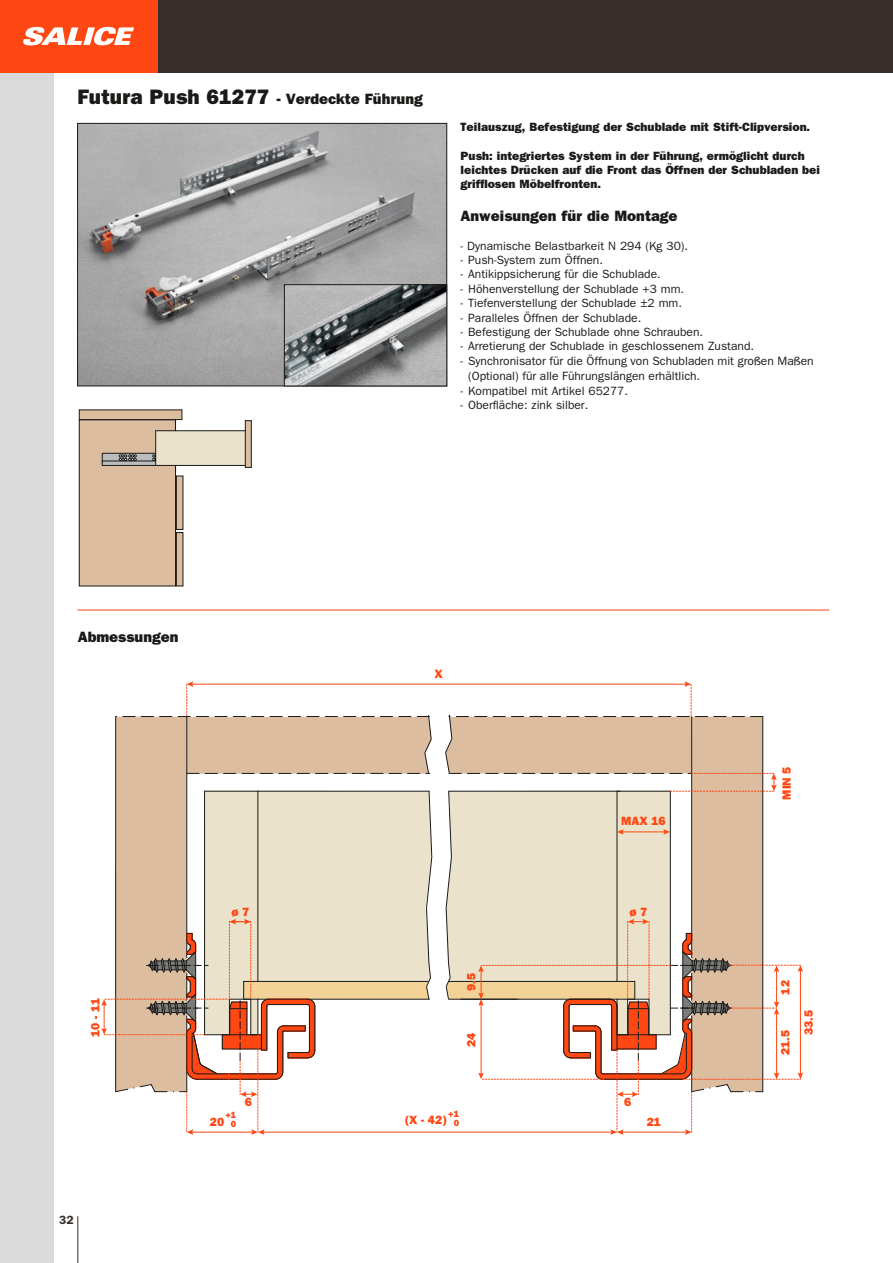
<style>
.page{position:relative;width:893px;height:1263px;background:#fff}
.page>*{position:absolute;margin:0;border:0;box-sizing:border-box;transform-origin:0 0}
.t1{font:15px "ITC Franklin Gothic Std Hvy";color:#1a1a18}
.t2{font:12px/15px "ITC Franklin Gothic Std";color:#1a1a18}
.t3{font:12px/14.4px "ITC Franklin Gothic Std Hvy";color:#1a1a18}
.t4{font:12px/23.1px "ITC Franklin Gothic Std Hvy";color:#ff4713}
.t5{font:600 12px "ITC Franklin Gothic Std";color:#392f2d}
.t6{font:9px/9px "ITC Franklin Gothic Std Hvy";color:#ff4713;text-align:right}
.s1{font-size:21px}
</style>
<div class="page">
<div style="left:0;top:0;width:54px;height:1263px;background:#dadada"></div>
<div style="left:0;top:0;width:893px;height:72px;background:#392f2d"></div>
<div style="left:0;top:0;width:157px;height:72px;background:#ff4713"></div>
<svg style="left:23px;top:27px;width:111px;height:18px"></svg>
<hr style="left:191px;top:684px;width:496px;height:1px;background:#ff4713">
<hr style="left:262px;top:1132px;width:350px;height:1px;background:#ff4713">
<svg style="left:445px;top:681px;width:358px;height:454px"></svg>
<svg style="left:101px;top:681px;width:332px;height:454px"></svg>
<hr style="left:78px;top:610px;width:751px;height:1px;background:#ff4713">
<img style="left:79px;top:125px;width:366px;height:259px">
<div style="left:77px;top:123px;width:370px;height:263px;border:1px solid #1a1a18"></div>
<div style="left:79px;top:420px;width:97px;height:166px;background:#dcbda0"></div>
<div style="left:79px;top:419px;width:97px;height:167px;border:1px solid #1a1a18"></div>
<div style="left:176px;top:476px;width:7px;height:53px;background:#dcbda0"></div>
<div style="left:176px;top:476px;width:7px;height:54px;border:1px solid #1a1a18"></div>
<div style="left:176px;top:533px;width:7px;height:53px;background:#dcbda0"></div>
<div style="left:176px;top:532px;width:7px;height:54px;border:1px solid #1a1a18"></div>
<hr style="left:175px;top:434px;width:1px;height:38px;background:#1a1a18">
<div style="left:245px;top:421px;width:6px;height:46px;background:#dcbda0"></div>
<div style="left:79px;top:410px;width:103px;height:10px;background:#dcbda0"></div>
<div style="left:156px;top:431px;width:89px;height:34px;background:#eae2ca"></div>
<svg style="left:101px;top:452px;width:56px;height:13px"></svg>
<hr style="left:102px;top:465px;width:143px;height:1px;background:#1a1a18">
<hr style="left:79px;top:409px;width:103px;height:1px;background:#1a1a18">
<hr style="left:79px;top:419px;width:103px;height:1px;background:#1a1a18">
<svg style="left:245px;top:420px;width:6px;height:11px"></svg>
<hr style="left:251px;top:421px;width:1px;height:46px;background:#1a1a18">
<hr style="left:156px;top:430px;width:89px;height:1px;background:#1a1a18">
<hr style="left:155px;top:431px;width:1px;height:34px;background:#1a1a18">
<hr style="left:245px;top:431px;width:1px;height:36px;background:#1a1a18">
<img style="left:286px;top:286px;width:159px;height:98px">
<div style="left:284px;top:284px;width:163px;height:102px;border:1px solid #1a1a18"></div>
<hr style="left:78px;top:1216px;width:1px;height:47px;background:#392f2d">
<p class="t1" style="left:78px;top:90px;width:347px"><span class="s1">Futura Push 61277</span> - Verdeckte Führung</p>
<p class="t3" style="left:461px;top:120px;width:351px">Teilauszug, Befestigung der Schublade mit Stift-Clipversion.</p>
<p class="t3" style="left:461px;top:148px;width:361px">Push: integriertes System in der Führung, ermöglicht durch leichtes Drücken auf die Front das Öffnen der Schubladen bei grifflosen Möbelfronten.</p>
<p class="t1" style="left:461px;top:207px;width:218px">Anweisungen für die Montage</p>
<p class="t2" style="left:461px;top:238px;width:229px">- Dynamische Belastbarkeit N 294 (Kg 30).</p>
<p class="t2" style="left:461px;top:253px;width:144px">- Push-System zum Öffnen.</p>
<p class="t2" style="left:461px;top:267px;width:202px">- Antikippsicherung für die Schublade.</p>
<p class="t2" style="left:461px;top:281px;width:225px">- Höhenverstellung der Schublade +3 mm.</p>
<p class="t2" style="left:461px;top:296px;width:223px">- Tiefenverstellung der Schublade ±2 mm.</p>
<p class="t2" style="left:461px;top:310px;width:182px">- Paralleles Öffnen der Schublade.</p>
<p class="t2" style="left:461px;top:325px;width:244px">- Befestigung der Schublade ohne Schrauben.</p>
<p class="t2" style="left:461px;top:339px;width:295px">- Arretierung der Schublade in geschlossenem Zustand.</p>
<p class="t2" style="left:468px;top:354px;width:347px;text-indent:-8px">- Synchronisator für die Öffnung von Schubladen mit großen Maßen (Optional) für alle Führungslängen erhältlich.</p>
<p class="t2" style="left:461px;top:383px;width:169px">- Kompatibel mit Artikel 65277.</p>
<p class="t2" style="left:461px;top:398px;width:129px">- Oberfläche: zink silber.</p>
<p class="t1" style="left:78px;top:628px;width:102px">Abmessungen</p>
<p class="t4" style="left:84px;top:1037px;width:41px;rotate:-90deg">10 - 11</p>
<p class="t4" style="left:231px;top:900px;width:19px">ø 7</p>
<p class="t4" style="left:245px;top:1091px;width:9px">6</p>
<p class="t4" style="left:434px;top:663px;width:10px">X</p>
<p class="t4" style="left:460px;top:991px;width:19px;rotate:-90deg">9.5</p>
<p class="t4" style="left:460px;top:1047px;width:16px;rotate:-90deg">24</p>
<p class="t4" style="left:621px;top:809px;width:46px">MAX 16</p>
<p class="t4" style="left:629px;top:900px;width:19px">ø 7</p>
<p class="t4" style="left:624px;top:1091px;width:9px">6</p>
<p class="t4" style="left:775px;top:800px;width:35px;rotate:-90deg">MIN 5</p>
<p class="t4" style="left:774px;top:995px;width:16px;rotate:-90deg">12</p>
<p class="t4" style="left:774px;top:1035px;width:27px;text-indent:-20px;rotate:-90deg">21.5<br>33.5</p>
<p class="t5" style="left:59px;top:1213px;width:16px">32</p>
<p class="t4" style="left:210px;top:1110px;width:16px">20</p>
<p class="t6" style="left:225px;top:1110px;width:12px">+1<br>0</p>
<p class="t4" style="left:405px;top:1109px;width:44px">(X - 42)</p>
<p class="t6" style="left:448px;top:1110px;width:12px">+1<br>0</p>
<p class="t4" style="left:647px;top:1111px;width:16px">21</p>
</div>
